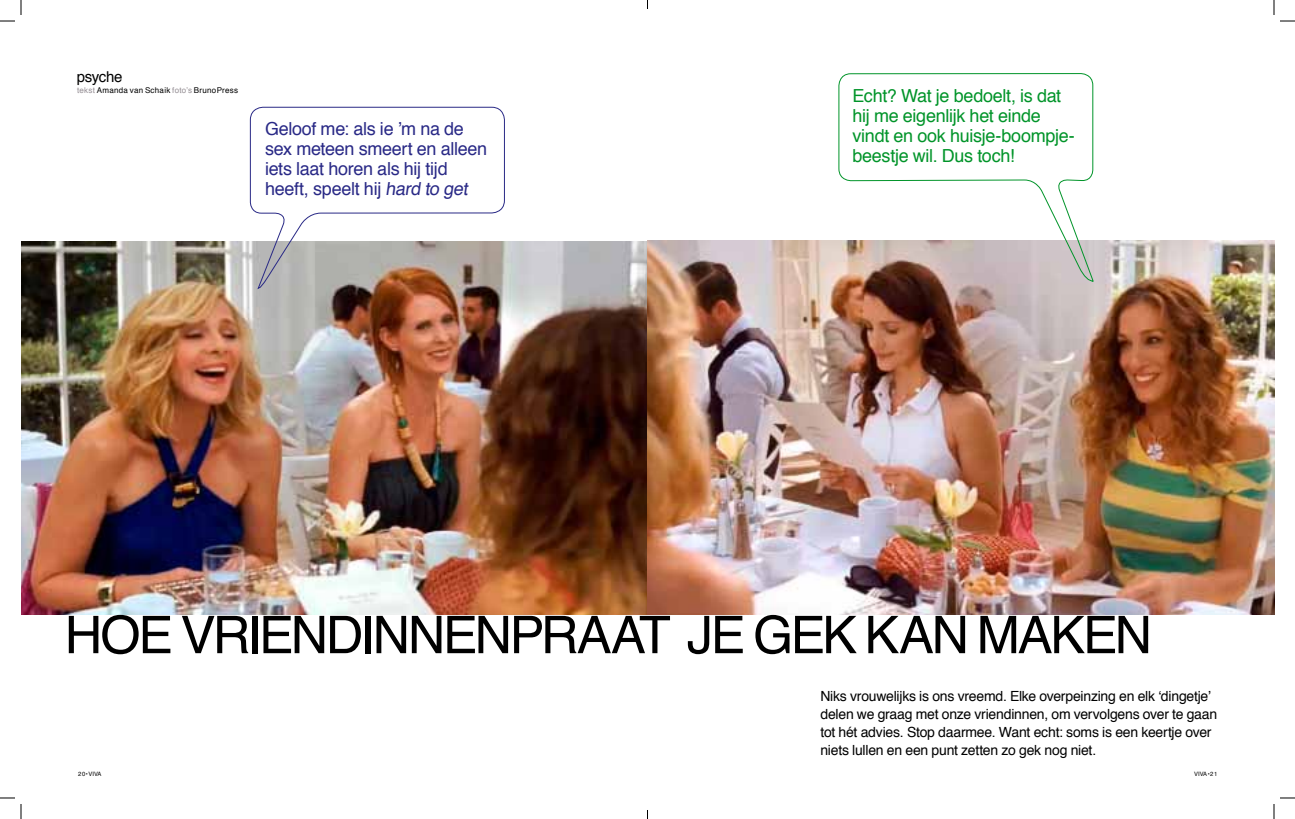
<style>
.page{position:relative;width:1295px;height:819px;background:#fff}
.page>*{position:absolute;margin:0;border:0;box-sizing:border-box;transform-origin:0 0}
.t1{font:52px "Helvetica";letter-spacing:-.045em;color:#000}
.t2{font:18px/20px "Helvetica";letter-spacing:-.015em;color:#292986}
.t3{font:18px/20px "Helvetica";letter-spacing:-.015em;color:#009429}
.t4{font:15px "Helvetica";letter-spacing:-.03em;color:#000}
.t5{font:14px/18px "Helvetica";letter-spacing:-.015em;color:#000}
.t6{font:8px "Helvetica";letter-spacing:.03em;color:#000}
.t7{font:6px "Helvetica";color:#000}
.s1{color:#948d93}
</style>
<div class="page">
<img style="left:21px;top:241px;width:1253px;height:374px">
<svg style="left:838px;top:73px;width:256px;height:210px"></svg>
<svg style="left:250px;top:107px;width:255px;height:182px"></svg>
<svg style="left:0;top:0;width:22px;height:22px"></svg>
<svg style="left:0;top:797px;width:22px;height:22px"></svg>
<svg style="left:1273px;top:0;width:22px;height:22px"></svg>
<svg style="left:1273px;top:797px;width:22px;height:22px"></svg>
<p class="t4" style="left:77px;top:66px;width:47px">psyche</p>
<p class="t6" style="left:77px;top:84px;width:162px"><span class="s1">tekst</span> Amanda van Schaik <span class="s1">foto’s</span> BrunoPress</p>
<p class="t2" style="left:265px;top:119px;width:224px">Geloof me: als ie ’m na de sex meteen smeert en alleen iets laat horen als hij tijd heeft, speelt hij hard to get</p>
<p class="t3" style="left:852px;top:86px;width:224px">Echt? Wat je bedoelt, is dat hij me eigenlijk het einde vindt en ook huisje-boompje&shy;beestje wil. Dus toch!</p>
<h1 class="t1" style="left:65px;top:595px;width:342px">Hoe vriendinnen</h1>
<h1 class="t1" style="left:510px;top:595px;width:605px">praat je gek kan maken</h1>
<p class="t5" style="left:820px;top:687px;width:398px">Niks vrouwelijks is ons vreemd. Elke overpeinzing en elk ‘dingetje’ delen we graag met onze vriendinnen, om vervolgens over te gaan tot hét advies. Stop daarmee. Want echt: soms is een keertje over niets lullen en een punt zetten zo gek nog niet.</p>
<p class="t7" style="left:78px;top:769px;width:25px">20•VIVA</p>
<p class="t7" style="left:1194px;top:769px;width:25px">VIVA•21</p>
</div>
